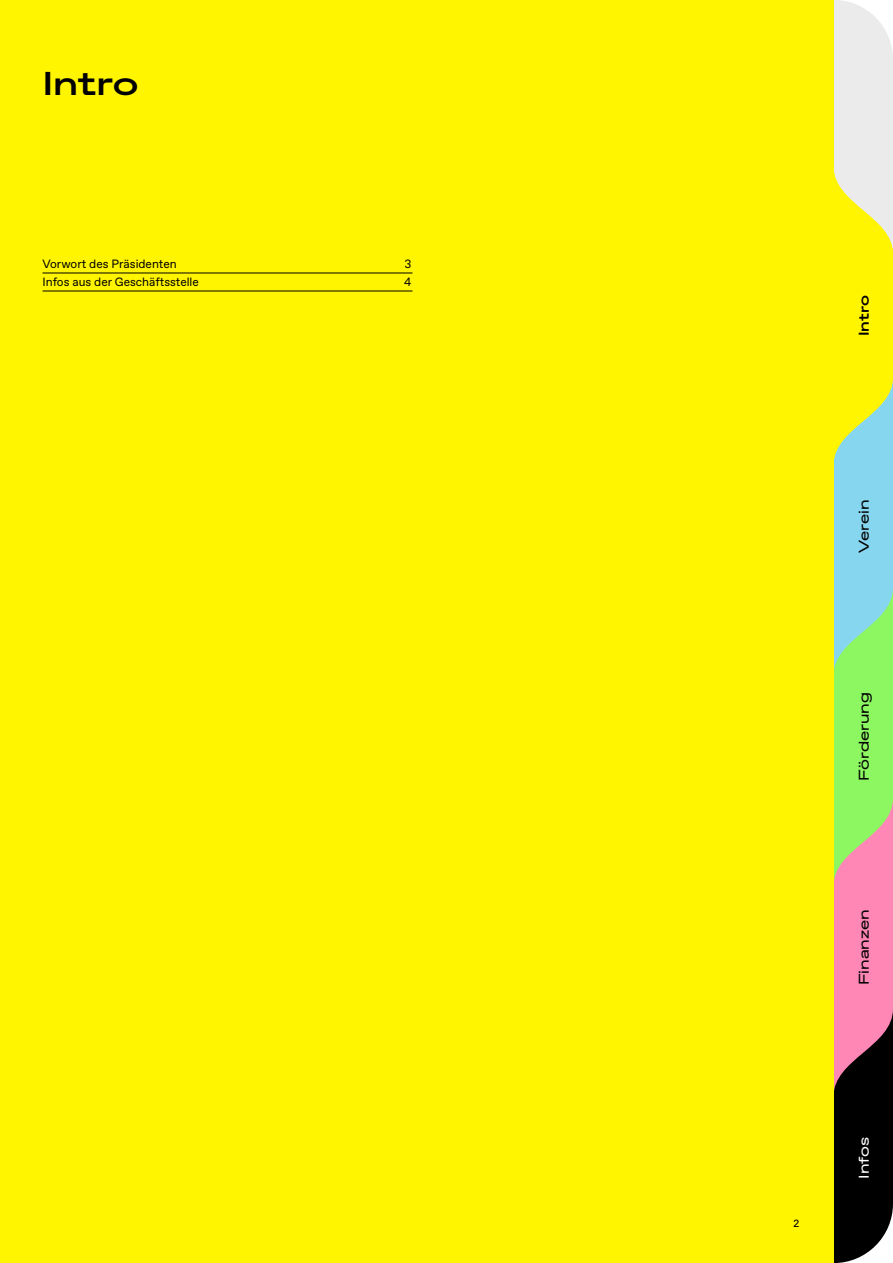
<style>
.page{position:relative;width:893px;height:1263px;background:#fff}
.page>*{position:absolute;margin:0;border:0;box-sizing:border-box;transform-origin:0 0}
.t1{font:700 33px "ABC Favorit Expanded";letter-spacing:-.005em;color:#000}
.t2{font:14.1px "ABC Favorit Expanded";color:#000}
.t3{font:14.1px "ABC Favorit Expanded";color:#fff}
.t4{font:700 14.1px "ABC Favorit Expanded";letter-spacing:-.005em;color:#000}
.t5{font:12px "ABC Favorit";color:#000}
.t6{font:10.5px "ABC Favorit Mono";color:#000}
</style>
<div class="page">
<div style="left:0;top:0;width:833px;height:1263px;background:#fff500"></div>
<svg style="left:833px;top:0;width:60px;height:1263px"></svg>
<hr style="left:43px;top:273px;width:369px;height:1px;background:#000">
<hr style="left:43px;top:291px;width:369px;height:1px;background:#000">
<h1 class="t1" style="left:43px;top:63px;width:97px">Intro</h1>
<p class="t5" style="left:43px;top:257px;width:136px">Vorwort des Präsidenten</p>
<p class="t5" style="left:405px;top:257px;width:8px">3</p>
<p class="t5" style="left:43px;top:275px;width:158px">Infos aus der Geschäftsstelle</p>
<p class="t5" style="left:404px;top:275px;width:9px">4</p>
<p class="t4" style="left:855px;top:336px;width:42px;rotate:-90deg">Intro</p>
<p class="t2" style="left:855px;top:553px;width:55px;rotate:-90deg">Verein</p>
<p class="t2" style="left:855px;top:781px;width:91px;rotate:-90deg">Förderung</p>
<p class="t2" style="left:855px;top:985px;width:78px;rotate:-90deg">Finanzen</p>
<p class="t6" style="left:793px;top:1217px;width:8px">2</p>
<p class="t3" style="left:855px;top:1178px;width:43px;rotate:-90deg">Infos</p>
</div>
